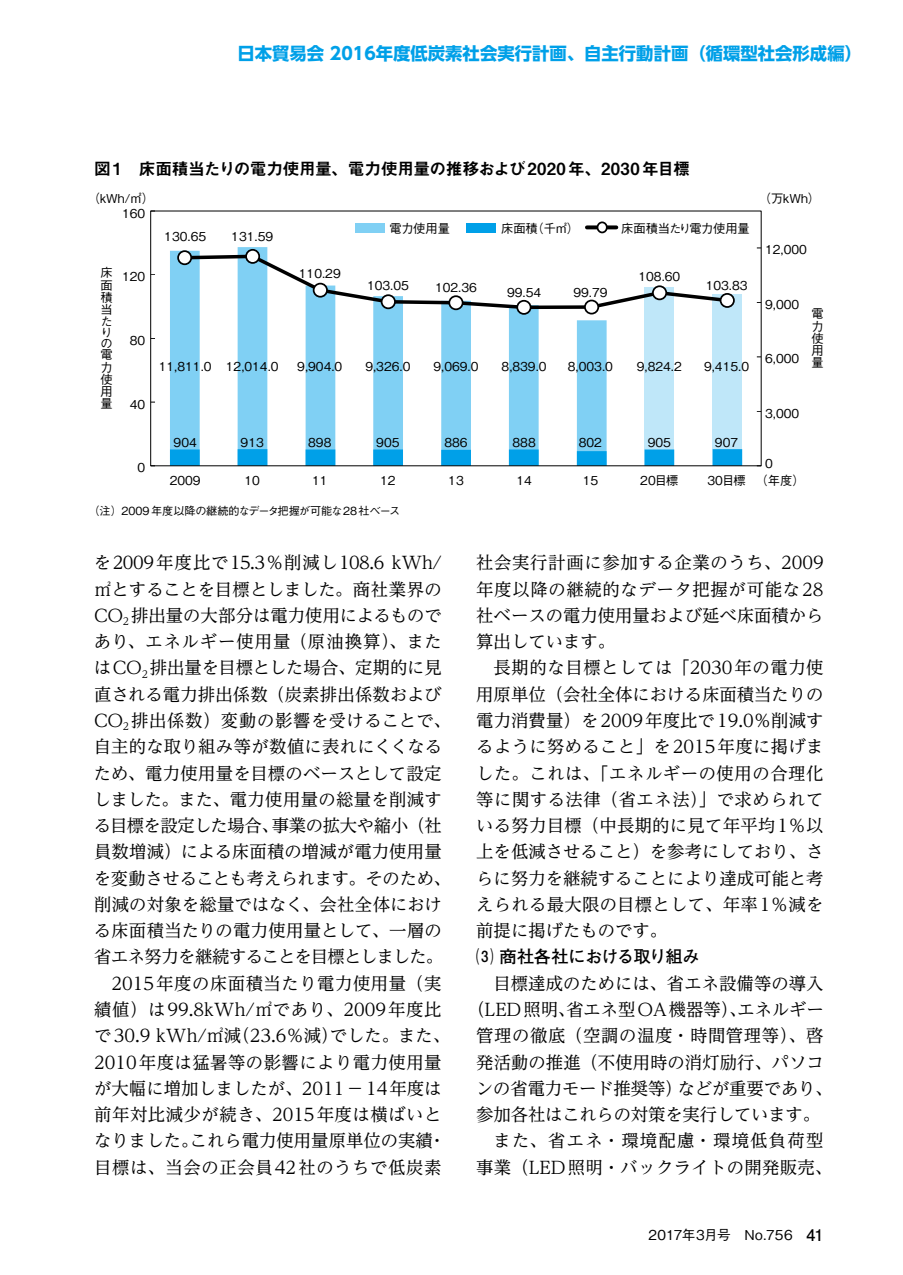
<style>
.page{position:relative;width:903px;height:1275px;background:#fff}
.page>*{position:absolute;margin:0;border:0;box-sizing:border-box;transform-origin:0 0}
.t1{font:17.32px/26.2px "UD Reimin Pr 6";color:#000;text-align:justify}
.t2{font:700 17.32px "UD Shin Go Pro";color:#00a0e8}
.t3{font:17.32px "UD Reimin Pr 6";letter-spacing:.02em;color:#000}
.t4{font:17.32px "UD Reimin Pr 6";letter-spacing:.035em;color:#000}
.t5{font:17.32px "UD Reimin Pr 6";letter-spacing:.07em;color:#000}
.t6{font:700 17.32px "Futo Go B101 Pro";letter-spacing:-.045em;color:#000}
.t7{font:16.8px "Midashi Go Pro MB31";letter-spacing:-.02em;color:#000}
.t8{font:500 13.65px "Gothic BBB Pro";color:#000}
.t9{font:500 12.25px/11.9px "Gothic BBB Pro";color:#000}
.t10{font:500 11.2px "Gothic BBB Pro";color:#000}
.s1{font-family:"Futo Go B101 Pro";font-weight:700;font-size:16.1px}
</style>
<div class="page">
<div style="left:645px;top:287px;width:29px;height:179px;background:#bfe7f9"></div>
<div style="left:712px;top:294px;width:30px;height:172px;background:#bfe7f9"></div>
<svg style="left:170px;top:247px;width:437px;height:202px"></svg>
<svg style="left:170px;top:449px;width:572px;height:15px"></svg>
<svg style="left:181px;top:252px;width:550px;height:59px"></svg>
<div style="left:178px;top:251px;width:13px;height:13px;background:#fff;border-radius:50%"></div>
<div style="left:177px;top:250px;width:15px;height:15px;border:2px solid #000;border-radius:50%"></div>
<div style="left:246px;top:250px;width:13px;height:13px;background:#fff;border-radius:50%"></div>
<div style="left:245px;top:249px;width:15px;height:15px;border:2px solid #000;border-radius:50%"></div>
<div style="left:314px;top:284px;width:13px;height:13px;background:#fff;border-radius:50%"></div>
<div style="left:313px;top:283px;width:15px;height:15px;border:2px solid #000;border-radius:50%"></div>
<div style="left:382px;top:295px;width:13px;height:13px;background:#fff;border-radius:50%"></div>
<div style="left:381px;top:294px;width:15px;height:15px;border:2px solid #000;border-radius:50%"></div>
<div style="left:449px;top:296px;width:14px;height:13px;background:#fff;border-radius:50%"></div>
<div style="left:448px;top:295px;width:15px;height:15px;border:2px solid #000;border-radius:50%"></div>
<div style="left:517px;top:301px;width:14px;height:13px;background:#fff;border-radius:50%"></div>
<div style="left:516px;top:300px;width:15px;height:15px;border:2px solid #000;border-radius:50%"></div>
<div style="left:585px;top:300px;width:13px;height:14px;background:#fff;border-radius:50%"></div>
<div style="left:584px;top:300px;width:15px;height:14px;border:2px solid #000;border-radius:50%"></div>
<div style="left:653px;top:286px;width:13px;height:13px;background:#fff;border-radius:50%"></div>
<div style="left:652px;top:285px;width:15px;height:15px;border:2px solid #000;border-radius:50%"></div>
<div style="left:720px;top:294px;width:14px;height:13px;background:#fff;border-radius:50%"></div>
<div style="left:720px;top:293px;width:15px;height:15px;border:2px solid #000;border-radius:50%"></div>
<div style="left:355px;top:224px;width:30px;height:9px;background:#80d0f4"></div>
<div style="left:466px;top:224px;width:29px;height:9px;background:#00a0e8"></div>
<svg style="left:587px;top:225px;width:29px;height:4px"></svg>
<div style="left:597px;top:222px;width:10px;height:10px;background:#fff;border-radius:50%"></div>
<div style="left:597px;top:221px;width:11px;height:12px;border:2px solid #000;border-radius:50%"></div>
<p class="t2" style="left:237px;top:39px;width:626px">日本貿易会 2016年度低炭素社会実行計画、自主行動計画（循環型社会形成編）</p>
<p class="t7" style="left:94px;top:155px;width:597px">図1　床面積当たりの電力使用量、電力使用量の推移および2020年、2030年目標</p>
<p class="t9" style="left:88px;top:191px;width:68px">（kWh/㎡）</p>
<p class="t9" style="left:122px;top:206px;width:25px">160</p>
<p class="t9" style="left:101px;top:265px;width:13px">床面積当たりの電力使用量</p>
<p class="t9" style="left:122px;top:269px;width:25px">120</p>
<p class="t9" style="left:130px;top:333px;width:17px">80</p>
<p class="t9" style="left:130px;top:397px;width:17px">40</p>
<p class="t9" style="left:164px;top:229px;width:43px">130.65</p>
<p class="t9" style="left:231px;top:229px;width:43px">131.59</p>
<p class="t9" style="left:299px;top:266px;width:43px">110.29</p>
<p class="t9" style="left:389px;top:221px;width:62px">電力使用量</p>
<p class="t9" style="left:501px;top:221px;width:80px">床面積（千㎡）</p>
<p class="t9" style="left:621px;top:221px;width:130px">床面積当たり電力使用量</p>
<p class="t9" style="left:367px;top:278px;width:43px">103.05</p>
<p class="t9" style="left:435px;top:279px;width:43px">102.36</p>
<p class="t9" style="left:507px;top:285px;width:36px">99.54</p>
<p class="t9" style="left:573px;top:285px;width:36px">99.79</p>
<p class="t9" style="left:638px;top:269px;width:43px">108.60</p>
<p class="t9" style="left:706px;top:278px;width:43px">103.83</p>
<p class="t9" style="left:159px;top:359px;width:121px">11,811.0 12,014.0</p>
<p class="t9" style="left:297px;top:359px;width:47px">9,904.0</p>
<p class="t9" style="left:365px;top:359px;width:47px">9,326.0</p>
<p class="t9" style="left:433px;top:359px;width:47px">9,069.0</p>
<p class="t9" style="left:502px;top:359px;width:47px">8,839.0</p>
<p class="t9" style="left:568px;top:359px;width:47px">8,003.0</p>
<p class="t9" style="left:637px;top:359px;width:47px">9,824.2</p>
<p class="t9" style="left:704px;top:359px;width:47px">9,415.0</p>
<p class="t9" style="left:174px;top:435px;width:25px">904</p>
<p class="t9" style="left:241px;top:435px;width:25px">913</p>
<p class="t9" style="left:308px;top:435px;width:25px">898</p>
<p class="t9" style="left:376px;top:435px;width:25px">905</p>
<p class="t9" style="left:444px;top:435px;width:25px">886</p>
<p class="t9" style="left:512px;top:435px;width:25px">888</p>
<p class="t9" style="left:579px;top:435px;width:25px">802</p>
<p class="t9" style="left:648px;top:435px;width:25px">905</p>
<p class="t9" style="left:715px;top:435px;width:25px">907</p>
<p class="t9" style="left:759px;top:191px;width:63px">（万kWh）</p>
<p class="t9" style="left:765px;top:242px;width:43px">12,000</p>
<p class="t9" style="left:765px;top:297px;width:36px">9,000</p>
<p class="t9" style="left:765px;top:351px;width:36px">6,000</p>
<p class="t9" style="left:811px;top:306px;width:13px;text-align:justify">電力使用量</p>
<p class="t9" style="left:765px;top:406px;width:36px">3,000</p>
<p class="t9" style="left:138px;top:460px;width:9px">0</p>
<p class="t9" style="left:765px;top:456px;width:9px">0</p>
<p class="t9" style="left:170px;top:473px;width:32px">2009</p>
<p class="t9" style="left:244px;top:473px;width:17px">10</p>
<p class="t9" style="left:312px;top:473px;width:17px">11</p>
<p class="t9" style="left:380px;top:473px;width:17px">12</p>
<p class="t9" style="left:448px;top:473px;width:17px">13</p>
<p class="t9" style="left:516px;top:473px;width:17px">14</p>
<p class="t9" style="left:583px;top:473px;width:17px">15</p>
<p class="t9" style="left:640px;top:473px;width:40px">20目標</p>
<p class="t9" style="left:707px;top:473px;width:99px">30目標 （年度）</p>
<p class="t10" style="left:88px;top:502px;width:313px">（注）2009年度以降の継続的なデータ把握が可能な28社ベース</p>
<p class="t1" style="left:93px;top:549px;width:359px;text-align:center">を2009年度比で15.3％削減し108.6 kWh/㎡とすることを目標としました。商社業界の<br>CO<sub>2</sub> 排出量の大部分は電力使用によるものであり、エネルギー使用量（原油換算）、またはCO<sub>2</sub> 排出量を目標とした場合、定期的に見直される電力排出係数（炭素排出係数および<br>CO<sub>2</sub> 排出係数）変動の影響を受けることで、自主的な取り組み等が数値に表れにくくなるため、電力使用量を目標のベースとして設定しました。また、電力使用量の総量を削減する目標を設定した場合、事業の拡大や縮小（社員数増減）による床面積の増減が電力使用量を変動させることも考えられます。そのため、削減の対象を総量ではなく、会社全体における床面積当たりの電力使用量として、一層の省エネ努力を継続することを目標としました。<br>2015年度の床面積当たり電力使用量（実<br>績値）は99.8kWh/㎡であり、2009年度比で30.9 kWh/㎡減（23.6％減）でした。また、<br>2010年度は猛暑等の影響により電力使用量が大幅に増加しましたが、2011－14年度は前年対比減少が続き、2015年度は横ばいとなりました。これら電力使用量原単位の実績・目標は、当会の正会員42社のうちで低炭素</p>
<p class="t1" style="left:476px;top:549px;width:349px">社会実行計画に参加する企業のうち、2009年度以降の継続的なデータ把握が可能な28社ベースの電力使用量および延べ床面積から算出しています。</p>
<p class="t1" style="left:476px;top:654px;width:349px;text-indent:17px">長期的な目標としては「2030年の電力使用原単位（会社全体における床面積当たりの電力消費量）を2009年度比で19.0％削減するように努めること」を2015年度に掲げました。これは、「エネルギーの使用の合理化等に関する法律（省エネ法）」で求められている努力目標（中長期的に見て年平均1％以上を低減させること）を参考にしており、さらに努力を継続することにより達成可能と考えられる最大限の目標として、年率1％減を前提に掲げたものです。</p>
<p class="t6" style="left:476px;top:943px;width:225px">⑶ 商社各社における取り組み</p>
<p class="t1" style="left:493px;top:969px;width:332px">目標達成のためには、省エネ設備等の導入</p>
<p class="t1" style="left:467px;top:996px;width:358px">（LED照明、省エネ型OA機器等）、エネルギー</p>
<p class="t4" style="left:476px;top:1021px;width:349px">管理の徹底（空調の温度・時間管理等）、啓</p>
<p class="t1" style="left:476px;top:1048px;width:349px">発活動の推進（不使用時の消灯励行、パソコ</p>
<p class="t1" style="left:476px;top:1074px;width:358px">ンの省電力モード推奨等）などが重要であり、</p>
<p class="t1" style="left:476px;top:1101px;width:345px">参加各社はこれらの対策を実行しています。</p>
<p class="t5" style="left:494px;top:1127px;width:331px">また、省エネ・環境配慮・環境低負荷型</p>
<p class="t3" style="left:476px;top:1153px;width:357px">事業（LED照明・バックライトの開発販売、</p>
<p class="t8" style="left:648px;top:1224px;width:177px">2017年3月号　No.756　<span class="s1">41</span></p>
</div>
